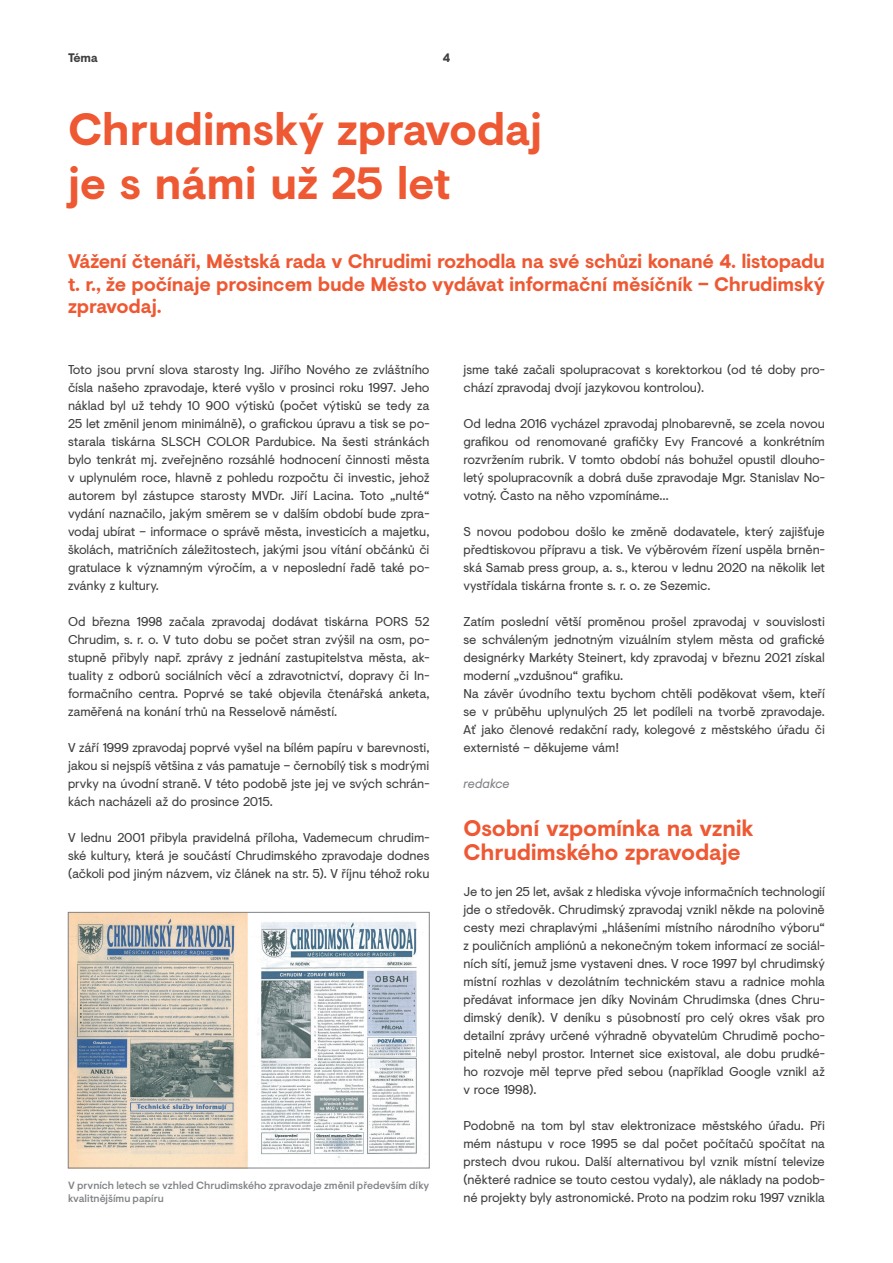
<style>
.page{position:relative;width:893px;height:1263px;background:#fff}
.page>*{position:absolute;margin:0;border:0;box-sizing:border-box;transform-origin:0 0}
.t1{font:700 45px/54px "Visuelt";letter-spacing:-.005em;color:#ee5832}
.t2{font:700 22.5px/24px "Visuelt";letter-spacing:-.01em;color:#ee5832}
.t3{font:700 19.5px/22.5px "Visuelt";letter-spacing:-.01em;color:#ee5832;text-align:justify}
.t4{font:12.75px/18px "Visuelt";letter-spacing:-.01em;color:#3e3e3f;text-align:justify}
.t5{font:italic 12.75px "Visuelt";letter-spacing:-.01em;color:#808285}
.t6{font:700 12.3px "Visuelt";color:#3e3e3f}
.t7{font:500 10.5px/12.8px "Visuelt Pro";color:#808285}
</style>
<div class="page">
<img style="left:70px;top:914px;width:353px;height:252px">
<div style="left:68px;top:912px;width:361px;height:256px;border:1px solid #808285"></div>
<p class="t6" style="left:68px;top:49px;width:31px">Téma</p>
<p class="t6" style="left:443px;top:49px;width:9px">4</p>
<h1 class="t1" style="left:68px;top:100px;width:476px">Chrudimský zpravodaj je s námi už 25 let</h1>
<h3 class="t3" style="left:68px;top:250px;width:758px">Vážení čtenáři, Městská rada v Chrudimi rozhodla na své schůzi konané 4. listopadu t. r., že počínaje prosincem bude Město vydávat informační měsíčník – Chrudimský zpravodaj.</h3>
<p class="t4" style="left:68px;top:360px;width:363px">Toto jsou první slova starosty Ing. Jiřího Nového ze zvláštního čísla našeho zpravodaje, které vyšlo v prosinci roku 1997. Jeho náklad byl už tehdy 10 900 výtisků (počet výtisků se tedy za 25 let změnil jenom minimálně), o grafickou úpravu a tisk se po&shy;starala tiskárna SLSCH COLOR Pardubice. Na šesti stránkách bylo tenkrát mj. zveřejněno rozsáhlé hodnocení činnosti města v uplynulém roce, hlavně z pohledu rozpočtu či investic, jehož autorem byl zástupce starosty MVDr. Jiří Lacina. Toto „nulté“ vydání naznačilo, jakým směrem se v dalším období bude zpra&shy;vodaj ubírat – informace o správě města, investicích a majetku, školách, matričních záležitostech, jakými jsou vítání občánků či gratulace k významným výročím, a v neposlední řadě také po&shy;zvánky z kultury.</p>
<p class="t4" style="left:68px;top:612px;width:363px">Od března 1998 začala zpravodaj dodávat tiskárna PORS 52<br>Chrudim, s. r. o. V tuto dobu se počet stran zvýšil na osm, po&shy;stupně přibyly např. zprávy z jednání zastupitelstva města, ak&shy;tuality z odborů sociálních věcí a zdravotnictví, dopravy či In&shy;formačního centra. Poprvé se také objevila čtenářská anketa, zaměřená na konání trhů na Resselově náměstí.</p>
<p class="t4" style="left:68px;top:738px;width:363px">V září 1999 zpravodaj poprvé vyšel na bílém papíru v barevnosti, jakou si nejspíš většina z vás pamatuje – černobílý tisk s modrými prvky na úvodní straně. V této podobě jste jej ve svých schrán&shy;kách nacházeli až do prosince 2015.</p>
<p class="t4" style="left:68px;top:828px;width:363px">V lednu 2001 přibyla pravidelná příloha, Vademecum chrudim&shy;ské kultury, která je součástí Chrudimského zpravodaje dodnes (ačkoli pod jiným názvem, viz článek na str. 5). V říjnu téhož roku</p>
<p class="t7" style="left:68px;top:1180px;width:363px">V prvních letech se vzhled Chrudimského zpravodaje změnil především díky kvalitnějšímu papíru</p>
<p class="t4" style="left:463px;top:360px;width:363px">jsme také začali spolupracovat s korektorkou (od té doby pro&shy;chází zpravodaj dvojí jazykovou kontrolou).</p>
<p class="t4" style="left:463px;top:414px;width:363px">Od ledna 2016 vycházel zpravodaj plnobarevně, se zcela novou grafikou od renomované grafičky Evy Francové a konkrétním rozvržením rubrik. V tomto období nás bohužel opustil dlouho&shy;letý spolupracovník a dobrá duše zpravodaje Mgr. Stanislav No&shy;votný. Často na něho vzpomínáme…</p>
<p class="t4" style="left:463px;top:522px;width:363px">S novou podobou došlo ke změně dodavatele, který zajišťuje předtiskovou přípravu a tisk. Ve výběrovém řízení uspěla brněn&shy;ská Samab press group, a. s., kterou v lednu 2020 na několik let vystřídala tiskárna fronte s. r. o. ze Sezemic.</p>
<p class="t4" style="left:463px;top:612px;width:363px;text-align:left">Zatím poslední větší proměnou prošel zpravodaj v souvislosti se schváleným jednotným vizuálním stylem města od grafické designérky Markéty Steinert, kdy zpravodaj v březnu 2021 získal moderní „vzdušnou“ grafiku.<br>Na závěr úvodního textu bychom chtěli poděkovat všem, kteří se v průběhu uplynulých 25 let podíleli na tvorbě zpravodaje.<br>Ať jako členové redakční rady, kolegové z městského úřadu či externisté – děkujeme vám!</p>
<p class="t5" style="left:463px;top:775px;width:48px">redakce</p>
<h2 class="t2" style="left:463px;top:815px;width:292px">Osobní vzpomínka na vznik<br>Chrudimského zpravodaje</h2>
<p class="t4" style="left:463px;top:882px;width:363px">Je to jen 25 let, avšak z hlediska vývoje informačních technologií jde o středověk. Chrudimský zpravodaj vznikl někde na polovině cesty mezi chraplavými „hlášeními místního národního výboru“ z pouličních ampliónů a nekonečným tokem informací ze sociál&shy;ních sítí, jemuž jsme vystaveni dnes. V roce 1997 byl chrudimský místní rozhlas v dezolátním technickém stavu a radnice mohla předávat informace jen díky Novinám Chrudimska (dnes Chru&shy;dimský deník). V deníku s působností pro celý okres však pro detailní zprávy určené výhradně obyvatelům Chrudimě pocho&shy;pitelně nebyl prostor. Internet sice existoval, ale dobu prudké&shy;ho rozvoje měl teprve před sebou (například Google vznikl až v roce 1998).</p>
<p class="t4" style="left:463px;top:1116px;width:363px">Podobně na tom byl stav elektronizace městského úřadu. Při mém nástupu v roce 1995 se dal počet počítačů spočítat na prstech dvou rukou. Další alternativou byl vznik místní televize (některé radnice se touto cestou vydaly), ale náklady na podob&shy;né projekty byly astronomické. Proto na podzim roku 1997 vznikla</p>
</div>
